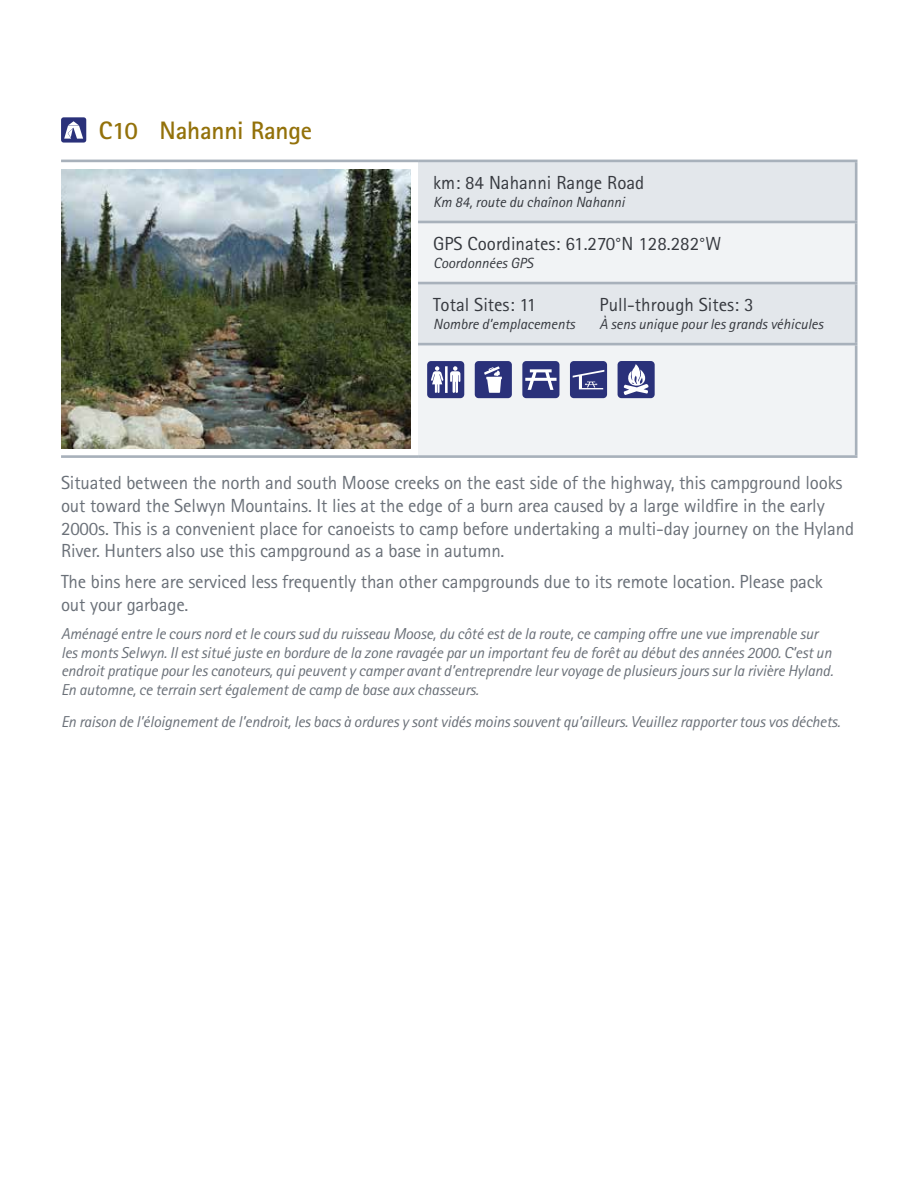
<style>
.page{position:relative;width:918px;height:1188px;background:#fff}
.page>*{position:absolute;margin:0;border:0;box-sizing:border-box;transform-origin:0 0}
.t1{font:700 25.2px "Rotis Sans Serif Std";letter-spacing:-.01em;color:#93710a}
.t2{font:18.9px/22.8px "Rotis Sans Serif Std";letter-spacing:-.01em;color:#6a7078}
.t3{font:18.9px "Rotis Sans Serif Std";color:#36393f}
.t4{font:italic 15.75px/18.9px "Rotis Sans Serif Std";letter-spacing:-.01em;color:#6a7078}
.t5{font:italic 14.7px "Rotis Sans Serif Std";color:#36393f}
</style>
<div class="page">
<svg style="left:61px;top:162px;width:357px;height:287px"></svg>
<div style="left:418px;top:162px;width:437px;height:59px;background:#e3e7eb"></div>
<svg style="left:418px;top:223px;width:437px;height:232px;fill:#f1f3f5"></svg>
<hr style="left:61px;top:160px;width:357px;height:2px;background:#a8b1bb">
<hr style="left:418px;top:160px;width:439px;height:2px;background:#a8b1bb">
<hr style="left:855px;top:162px;width:2px;height:59px;background:#a8b1bb">
<hr style="left:418px;top:221px;width:439px;height:2px;background:#a8b1bb">
<hr style="left:855px;top:223px;width:2px;height:59px;background:#a8b1bb">
<hr style="left:418px;top:282px;width:439px;height:2px;background:#a8b1bb">
<hr style="left:855px;top:284px;width:2px;height:59px;background:#a8b1bb">
<hr style="left:418px;top:343px;width:439px;height:2px;background:#a8b1bb">
<hr style="left:855px;top:345px;width:2px;height:110px;background:#a8b1bb">
<hr style="left:61px;top:455px;width:357px;height:3px;background:#a8b1bb">
<hr style="left:418px;top:455px;width:439px;height:3px;background:#a8b1bb">
<img style="left:61px;top:170px;width:349px;height:279px">
<div style="left:61px;top:117px;width:25px;height:26px;background:#2a317a;border-radius:3px"></div>
<svg style="left:64px;top:121px;width:19px;height:18px"></svg>
<div style="left:522px;top:361px;width:37px;height:37px;background:#2a317a;border-radius:4px"></div>
<svg style="left:525px;top:369px;width:32px;height:21px"></svg>
<div style="left:475px;top:361px;width:37px;height:37px;background:#2a317a;border-radius:4px"></div>
<svg style="left:484px;top:366px;width:18px;height:27px"></svg>
<div style="left:427px;top:361px;width:37px;height:37px;background:#2a317a;border-radius:4px"></div>
<svg style="left:431px;top:366px;width:29px;height:27px"></svg>
<div style="left:570px;top:361px;width:37px;height:37px;background:#2a317a;border-radius:4px"></div>
<svg style="left:573px;top:370px;width:31px;height:19px"></svg>
<svg style="left:618px;top:361px;width:37px;height:37px"></svg>
<h1 class="t1" style="left:99px;top:114px;width:215px">C10 Nahanni Range</h1>
<p class="t3" style="left:433px;top:172px;width:213px">km: 84 Nahanni Range Road</p>
<p class="t5" style="left:433px;top:193px;width:193px">Km 84, route du chaînon Nahanni</p>
<p class="t3" style="left:433px;top:233px;width:290px">GPS Coordinates: 61.270°N 128.282°W</p>
<p class="t5" style="left:433px;top:254px;width:102px">Coordonnées GPS</p>
<p class="t3" style="left:433px;top:294px;width:105px">Total Sites: 11</p>
<p class="t3" style="left:600px;top:294px;width:155px">Pull-through Sites: 3</p>
<p class="t5" style="left:433px;top:315px;width:143px">Nombre d’emplacements</p>
<p class="t5" style="left:600px;top:315px;width:225px">À sens unique pour les grands véhicules</p>
<p class="t2" style="left:61px;top:471px;width:795px">Situated between the north and south Moose creeks on the east side of the highway, this campground looks out toward the Selwyn Mountains. It lies at the edge of a burn area caused by a large wildfire in the early 2000s. This is a convenient place for canoeists to camp before undertaking a multi-day journey on the Hyland River. Hunters also use this campground as a base in autumn.</p>
<p class="t2" style="left:61px;top:571px;width:763px">The bins here are serviced less frequently than other campgrounds due to its remote location. Please pack out your garbage.</p>
<p class="t4" style="left:61px;top:624px;width:774px">Aménagé entre le cours nord et le cours sud du ruisseau Moose, du côté est de la route, ce camping offre une vue imprenable sur les monts Selwyn. Il est situé juste en bordure de la zone ravagée par un important feu de forêt au début des années 2000. C’est un endroit pratique pour les canoteurs, qui peuvent y camper avant d’entreprendre leur voyage de plusieurs jours sur la rivière Hyland.<br>En automne, ce terrain sert également de camp de base aux chasseurs.</p>
<p class="t4" style="left:61px;top:712px;width:781px">En raison de l’éloignement de l’endroit, les bacs à ordures y sont vidés moins souvent qu’ailleurs. Veuillez rapporter tous vos déchets.</p>
</div>
